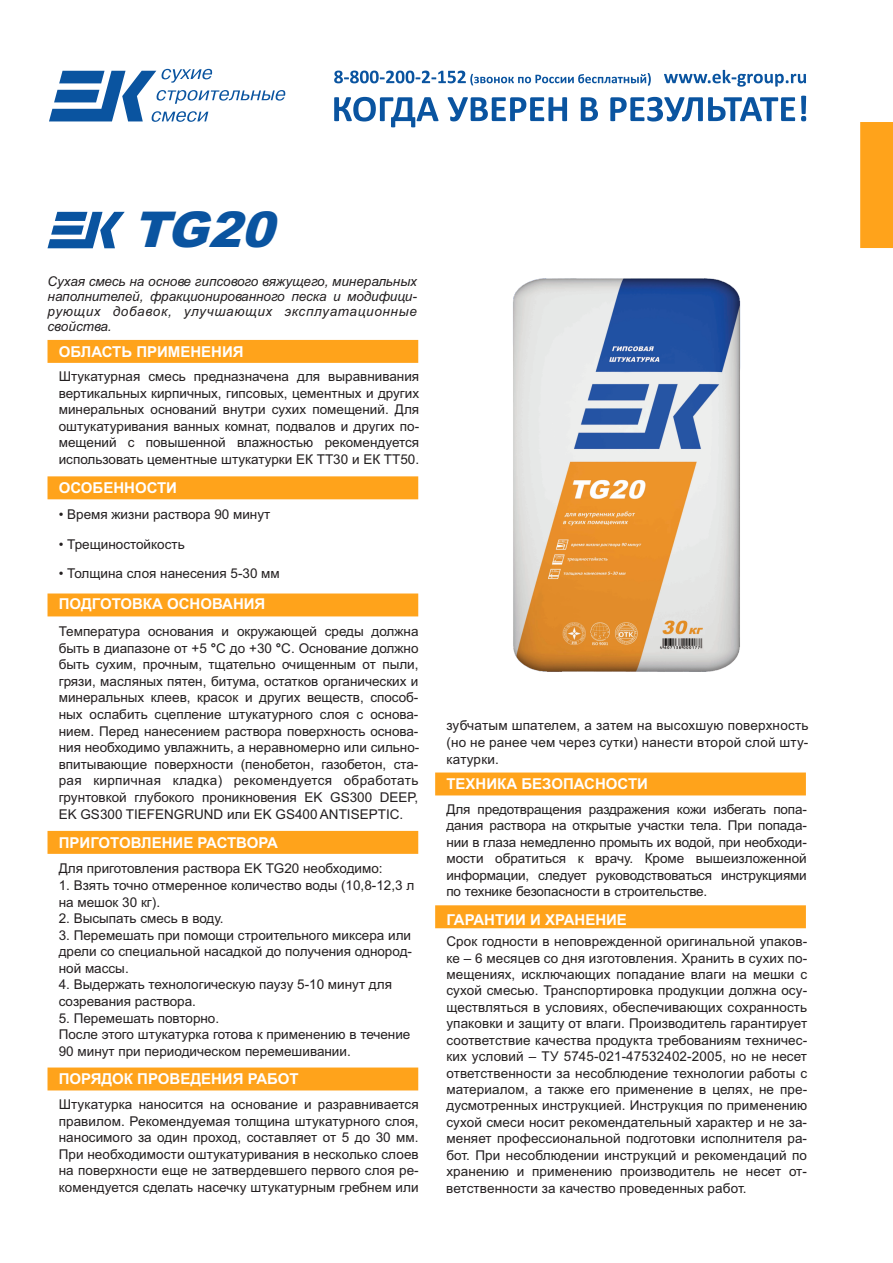
<style>
.page{position:relative;width:893px;height:1263px;background:#fff}
.page>*{position:absolute;margin:0;border:0;box-sizing:border-box;transform-origin:0 0}
.t1{font:italic 900 49.35px "Arial";color:#0a54a0}
.t2{font:700 15px "Arial";color:#fff}
.t3{font:13.5px/16.6px "Arial";color:#231f20;text-align:justify}
.t4{font:italic 13.5px/15.1px "Arial";letter-spacing:.05em;color:#231f20;text-align:justify}
.s1{font-weight:700}
</style>
<div class="page">
<img style="left:513px;top:278px;width:228px;height:394px">
<svg style="left:48px;top:212px;width:77px;height:36px"></svg>
<div style="left:860px;top:122px;width:33px;height:126px;background:#ffa31b"></div>
<svg style="left:49px;top:69px;width:236px;height:53px"></svg>
<svg style="left:334px;top:96px;width:472px;height:31px"></svg>
<svg style="left:334px;top:70px;width:472px;height:17px"></svg>
<div style="left:48px;top:340px;width:370px;height:23px;background:#ffa31b"></div>
<div style="left:48px;top:476px;width:370px;height:23px;background:#ffa31b"></div>
<div style="left:48px;top:593px;width:370px;height:23px;background:#ffa31b"></div>
<div style="left:48px;top:831px;width:370px;height:23px;background:#ffa31b"></div>
<div style="left:48px;top:1067px;width:370px;height:23px;background:#ffa31b"></div>
<div style="left:435px;top:772px;width:371px;height:23px;background:#ffa31b"></div>
<div style="left:435px;top:905px;width:371px;height:23px;background:#ffa31b"></div>
<h1 class="t1" style="left:133px;top:212px;width:155px">TG20</h1>
<p class="t4" style="left:48px;top:274px;width:371px">Сухая смесь на основе гипсового вяжущего, минеральных наполнителей, фракционированного песка и модифици&shy;рующих добавок, улучшающих эксплуатационные свойства.</p>
<p class="t2" style="left:59px;top:346px;width:186px">ОБЛАСТЬ ПРИМЕНЕНИЯ</p>
<p class="t3" style="left:59px;top:369px;width:362px">Штукатурная смесь предназначена для выравнивания вертикальных кирпичных, гипсовых, цементных и других минеральных оснований внутри сухих помещений. Для оштукатуривания ванных комнат, подвалов и других по&shy;мещений с повышенной влажностью рекомендуется использовать цементные штукатурки ЕК ТТ30 и ЕК ТТ50.</p>
<p class="t2" style="left:59px;top:482px;width:120px">ОСОБЕННОСТИ</p>
<p class="t3" style="left:59px;top:507px;width:213px">• Время жизни раствора 90 минут</p>
<p class="t3" style="left:59px;top:537px;width:127px">• Трещиностойкость</p>
<p class="t3" style="left:59px;top:567px;width:223px">• Толщина слоя нанесения 5-30 мм</p>
<p class="t2" style="left:59px;top:598px;width:208px">ПОДГОТОВКА ОСНОВАНИЯ</p>
<p class="t3" style="left:59px;top:624px;width:362px">Температура основания и окружающей среды должна быть в диапазоне от +5 <span class="s1">°</span>С до +30 <span class="s1">°</span>С. Основание должно быть сухим, прочным, тщательно очищенным от пыли, грязи, масляных пятен, битума, остатков органических и минеральных клеев, красок и других веществ, способ&shy;ных ослабить сцепление штукатурного слоя с основа&shy;нием. Перед нанесением раствора поверхность основа&shy;ния необходимо увлажнить, а неравномерно или сильно&shy;впитывающие поверхности (пенобетон, газобетон, ста&shy;рая кирпичная кладка) рекомендуется обработать грунтовкой глубокого проникновения EK GS300 DEEP, EK GS300 TIEFENGRUND или EK GS400 ANTISEPTIC.</p>
<p class="t2" style="left:59px;top:837px;width:221px">ПРИГОТОВЛЕНИЕ РАСТВОРА</p>
<p class="t3" style="left:59px;top:861px;width:325px">Для приготовления раствора EK TG20 необходимо:</p>
<p class="t3" style="left:59px;top:878px;width:357px">1. Взять точно отмеренное количество воды (10,8-12,3 л на мешок 30 кг).</p>
<p class="t3" style="left:59px;top:911px;width:166px">2. Высыпать смесь в воду.</p>
<p class="t3" style="left:59px;top:928px;width:355px">3. Перемешать при помощи строительного миксера или дрели со специальной насадкой до получения однород&shy;ной массы.</p>
<p class="t3" style="left:59px;top:978px;width:335px">4. Выдержать технологическую паузу 5-10 минут для созревания раствора.</p>
<p class="t3" style="left:59px;top:1011px;width:353px;text-align:left">5. Перемешать повторно.<br>После этого штукатурка готова к применению в течение<br>90 минут при периодическом перемешивании.</p>
<p class="t2" style="left:59px;top:1073px;width:242px">ПОРЯДОК ПРОВЕДЕНИЯ РАБОТ</p>
<p class="t3" style="left:59px;top:1097px;width:362px">Штукатурка наносится на основание и разравнивается правилом. Рекомендуемая толщина штукатурного слоя, наносимого за один проход, составляет от 5 до 30 мм.<br>При необходимости оштукатуривания в несколько слоев на поверхности еще не затвердевшего первого слоя ре&shy;комендуется сделать насечку штукатурным гребнем или</p>
<p class="t3" style="left:446px;top:718px;width:364px">зубчатым шпателем, а затем на высохшую поверхность (но не ранее чем через сутки) нанести второй слой шту&shy;катурки.</p>
<p class="t2" style="left:446px;top:778px;width:203px">ТЕХНИКА БЕЗОПАСНОСТИ</p>
<p class="t3" style="left:446px;top:802px;width:362px">Для предотвращения раздражения кожи избегать попа&shy;дания раствора на открытые участки тела. При попада&shy;нии в глаза немедленно промыть их водой, при необходи&shy;мости обратиться к врачу. Кроме вышеизложенной информации, следует руководствоваться инструкциями по технике безопасности в строительстве.</p>
<p class="t2" style="left:446px;top:914px;width:182px">ГАРАНТИИ И ХРАНЕНИЕ</p>
<p class="t3" style="left:446px;top:934px;width:362px">Срок годности в неповрежденной оригинальной упаков&shy;ке – 6 месяцев со дня изготовления. Хранить в сухих по&shy;мещениях, исключающих попадание влаги на мешки с сухой смесью. Транспортировка продукции должна осу&shy;ществляться в условиях, обеспечивающих сохранность упаковки и защиту от влаги. Производитель гарантирует соответствие качества продукта требованиям техничес&shy;ких условий – ТУ 5745-021-47532402-2005, но не несет ответственности за несоблюдение технологии работы с материалом, а также его применение в целях, не пре&shy;дусмотренных инструкцией. Инструкция по применению сухой смеси носит рекомендательный характер и не за&shy;меняет профессиональной подготовки исполнителя ра&shy;бот. При несоблюдении инструкций и рекомендаций по хранению и применению производитель не несет от&shy;ветственности за качество проведенных работ.</p>
</div>
